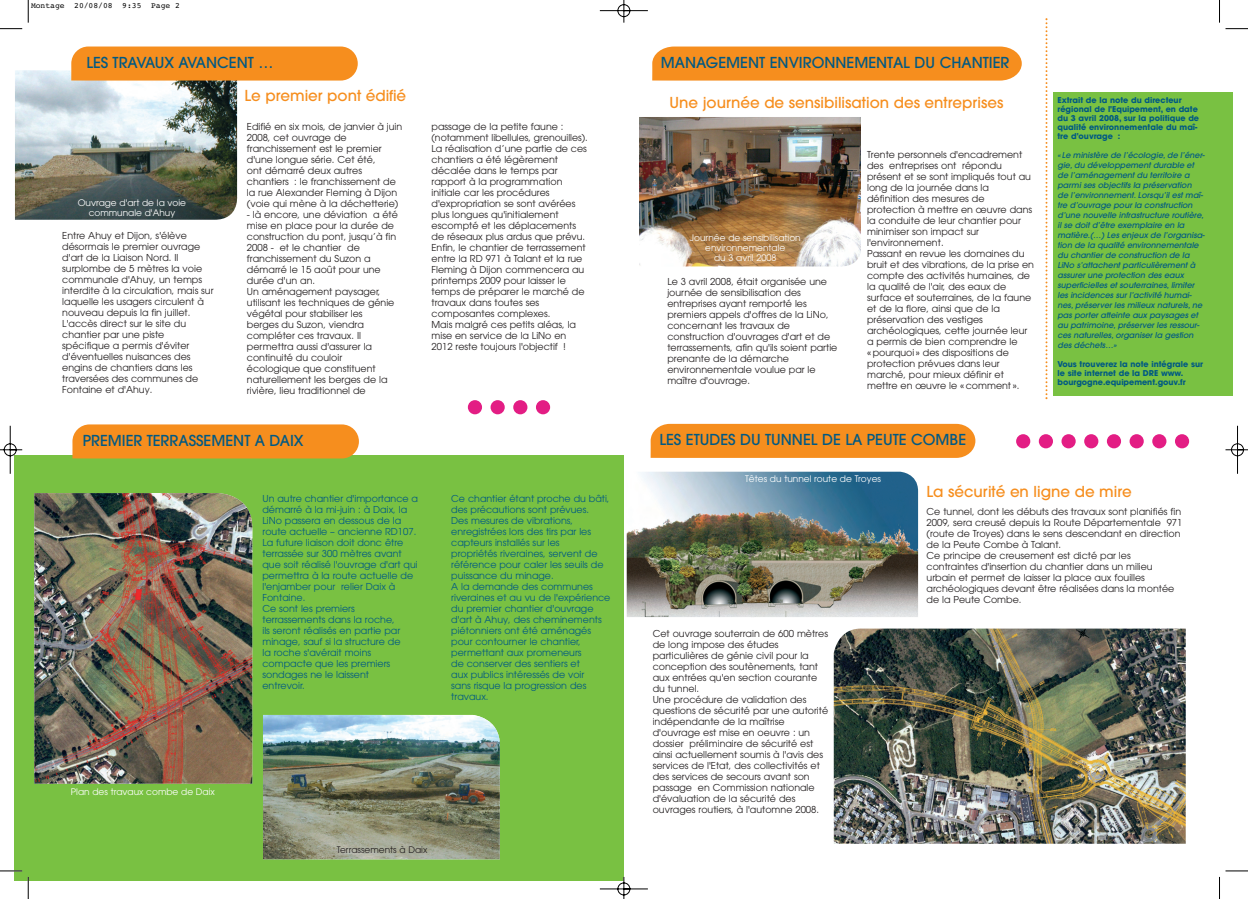
<style>
.page{position:relative;width:1248px;height:899px;background:#fff}
.page>*{position:absolute;margin:0;border:0;box-sizing:border-box;transform-origin:0 0}
.t1{font:500 15px "Avant Garde";color:#005983}
.t2{font:500 15px "Avant Garde";color:#f68e1e}
.t3{font:9.5px/11px "Avant Garde";color:#231f20}
.t4{font:9.5px/11px "Avant Garde";color:#005983}
.t5{font:9px/10px "Avant Garde";color:#fff;text-align:center}
.t6{font:9px "Avant Garde";color:#231f20}
.t7{font:italic 500 8px/10px "Avant Garde";color:#005983}
.t8{font:700 8px/9px "Avant Garde";color:#005983}
.t9{font:8px "Courier";color:#000}
</style>
<div class="page">
<img style="left:0;top:0;width:1247px;height:899px">
<p class="t9" style="left:31px;top:3px;width:150px">Montage 20/08/08 9:35 Page 2</p>
<h1 class="t1" style="left:86px;top:57px;width:188px">LES TRAVAUX AVANCENT …</h1>
<h1 class="t1" style="left:661px;top:57px;width:350px">MANAGEMENT ENVIRONNEMENTAL DU CHANTIER</h1>
<p class="t5" style="left:78px;top:198px;width:110px">Ouvrage d'art de la voie communale d'Ahuy</p>
<p class="t3" style="left:62px;top:230px;width:153px">Entre Ahuy et Dijon, s'élève désormais le premier ouvrage d'art de la Liaison Nord. Il surplombe de 5 mètres la voie communale d'Ahuy, un temps interdite à la circulation, mais sur laquelle les usagers circulent à nouveau depuis la fin juillet.<br>L'accès direct sur le site du chantier par une piste spécifique a permis d'éviter d'éventuelles nuisances des engins de chantiers dans les traversées des communes de<br>Fontaine et d'Ahuy.</p>
<h1 class="t2" style="left:244px;top:90px;width:163px">Le premier pont édifié</h1>
<h1 class="t2" style="left:669px;top:97px;width:335px">Une journée de sensibilisation des entreprises</h1>
<p class="t3" style="left:247px;top:122px;width:157px">Edifié en six mois, de janvier à juin<br>2008, cet ouvrage de franchissement est le premier d'une longue série. Cet été,<br>ont démarré deux autres chantiers : le franchissement de la rue Alexander Fleming à Dijon (voie qui mène à la déchetterie)</p>
<p class="t3" style="left:247px;top:210px;width:153px">- là encore, une déviation a été mise en place pour la durée de construction du pont, jusqu’à fin<br>2008 - et le chantier de franchissement du Suzon a démarré le 15 août pour une durée d'un an.<br>Un aménagement paysager, utilisant les techniques de génie végétal pour stabiliser les<br>berges du Suzon, viendra compléter ces travaux. Il permettra aussi d'assurer la continuité du couloir<br>écologique que constituent naturellement les berges de la rivière, lieu traditionnel de</p>
<p class="t3" style="left:431px;top:122px;width:158px">passage de la petite faune : (notamment libellules, grenouilles).<br>La réalisation d’une partie de ces chantiers a été légèrement décalée dans le temps par rapport à la programmation initiale car les procédures d'expropriation se sont avérées plus longues qu'initialement escompté et les déplacements de réseaux plus ardus que prévu.<br>Enfin, le chantier de terrassement entre la RD 971 à Talant et la rue<br>Fleming à Dijon commencera au printemps 2009 pour laisser le temps de préparer le marché de travaux dans toutes ses composantes complexes.<br>Mais malgré ces petits aléas, la mise en service de la LiNo en<br>2012 reste toujours l'objectif !</p>
<p class="t5" style="left:689px;top:234px;width:112px">Journée de sensibilisation environnementale<br>du 3 avril 2008</p>
<p class="t3" style="left:667px;top:277px;width:172px">Le 3 avril 2008, était organisée une journée de sensibilisation des entreprises ayant remporté les premiers appels d'offres de la LiNo, concernant les travaux de construction d'ouvrages d'art et de terrassements, afin qu'ils soient partie prenante de la démarche environnementale voulue par le maître d'ouvrage.</p>
<p class="t3" style="left:867px;top:150px;width:168px">Trente personnels d'encadrement des entreprises ont répondu présent et se sont impliqués tout au long de la journée dans la<br>définition des mesures de protection à mettre en œuvre dans la conduite de leur chantier pour minimiser son impact sur l'environnement.<br>Passant en revue les domaines du bruit et des vibrations, de la prise en compte des activités humaines, de la qualité de l'air, des eaux de surface et souterraines, de la faune et de la flore, ainsi que de la préservation des vestiges archéologiques, cette journée leur a permis de bien comprendre le<br>« pourquoi » des dispositions de protection prévues dans leur marché, pour mieux définir et mettre en œuvre le « comment ».</p>
<h1 class="t1" style="left:83px;top:435px;width:222px">PREMIER TERRASSEMENT A DAIX</h1>
<h1 class="t1" style="left:659px;top:434px;width:308px">LES ETUDES DU TUNNEL DE LA PEUTE COMBE</h1>
<p class="t8" style="left:1057px;top:96px;width:143px">Extrait de la note du directeur régional de l'Equipement, en date du 3 avril 2008, sur la politique de qualité environnementale du maî&shy;tre d'ouvrage :</p>
<p class="t7" style="left:1057px;top:151px;width:150px">« Le ministère de l’écologie, de l’éner&shy;gie, du développement durable et de l’aménagement du territoire a parmi ses objectifs la préservation de l’environnement. Lorsqu’il est maî&shy;tre d’ouvrage pour la construction d’une nouvelle infrastructure routière, il se doit d’être exemplaire en la matière.(…) Les enjeux de l’organisa&shy;tion de la qualité environnementale du chantier de construction de la LiNo s’attachent particulièrement à assurer une protection des eaux superficielles et souterraines, limiter les incidences sur l’activité humai&shy;nes, préserver les milieux naturels, ne pas porter atteinte aux paysages et au patrimoine, préserver les ressour&shy;ces naturelles, organiser la gestion des déchets…»</p>
<p class="t8" style="left:1057px;top:360px;width:147px">Vous trouverez la note intégrale sur le site internet de la DRE www. bourgogne.equipement.gouv.fr</p>
<p class="t5" style="left:71px;top:787px;width:145px">Plan des travaux combe de Daix</p>
<p class="t4" style="left:262px;top:493px;width:157px">Un autre chantier d'importance a démarré à la mi-juin : à Daix, la<br>LiNo passera en dessous de la route actuelle – ancienne RD107.<br>La future liaison doit donc être terrassée sur 300 mètres avant que soit réalisé l'ouvrage d'art qui permettra à la route actuelle de l'enjamber pour relier Daix à<br>Fontaine.<br>Ce sont les premiers terrassements dans la roche,<br>ils seront réalisés en partie par minage, sauf si la structure de<br>la roche s'avérait moins compacte que les premiers sondages ne le laissent<br>entrevoir.</p>
<p class="t4" style="left:451px;top:493px;width:161px">Ce chantier étant proche du bâti, des précautions sont prévues.<br>Des mesures de vibrations, enregistrées lors des tirs par les capteurs installés sur les<br>propriétés riveraines, servent de référence pour caler les seuils de puissance du minage.<br>A la demande des communes riveraines et au vu de l'expérience du premier chantier d'ouvrage d'art à Ahuy, des cheminements piétonniers ont été aménagés pour contourner le chantier, permettant aux promeneurs<br>de conserver des sentiers et<br>aux publics intéressés de voir<br>sans risque la progression des travaux.</p>
<p class="t6" style="left:337px;top:846px;width:92px">Terrassements à Daix</p>
<p class="t5" style="left:745px;top:475px;width:137px">Têtes du tunnel route de Troyes</p>
<p class="t3" style="left:652px;top:628px;width:177px">Cet ouvrage souterrain de 600 mètres de long impose des études particulières de génie civil pour la conception des soutènements, tant aux entrées qu'en section courante du tunnel.<br>Une procédure de validation des questions de sécurité par une autorité indépendante de la maîtrise d'ouvrage est mise en oeuvre : un dossier préliminaire de sécurité est ainsi actuellement soumis à l'avis des services de l'Etat, des collectivités et des services de secours avant son passage en Commission nationale d'évaluation de la sécurité des ouvrages routiers, à l'automne 2008.</p>
<h1 class="t2" style="left:926px;top:486px;width:207px">La sécurité en ligne de mire</h1>
<p class="t3" style="left:926px;top:507px;width:257px">Ce tunnel, dont les débuts des travaux sont planifiés fin 2009, sera creusé depuis la Route Départementale 971 (route de Troyes) dans le sens descendant en direction de la Peute Combe à Talant.<br>Ce principe de creusement est dicté par les contraintes d'insertion du chantier dans un milieu urbain et permet de laisser la place aux fouilles archéologiques devant être réalisées dans la montée de la Peute Combe.</p>
</div>
